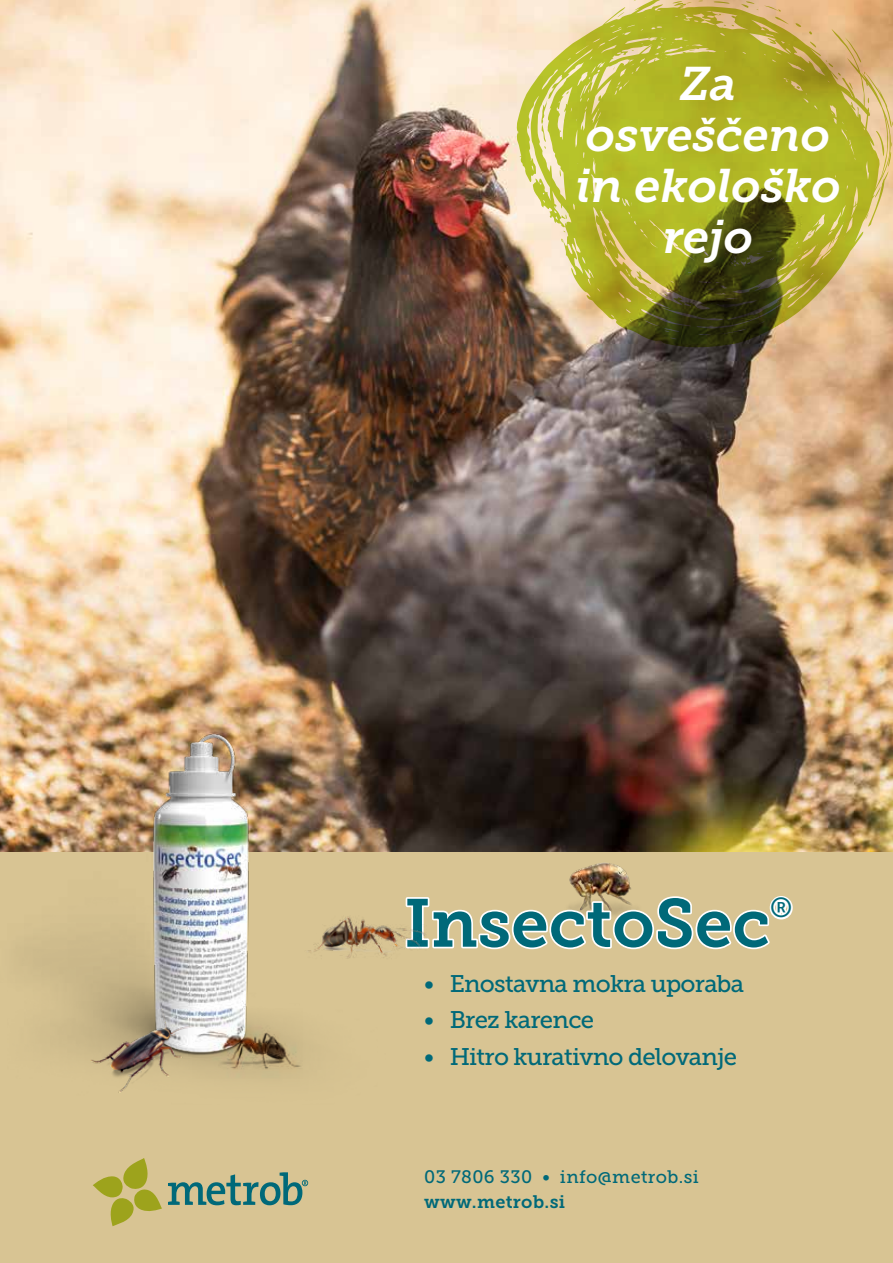
<style>
.page{position:relative;width:893px;height:1263px;background:#fff}
.page>*{position:absolute;margin:0;border:0;box-sizing:border-box;transform-origin:0 0}
.t1{font:67.5px "Museo Slab 700";color:#006979}
.t2{font:italic 46.8px/51.2px "Museo Slab 700";color:#fff;text-align:center}
.t3{font:27.6px "Museo Slab 500";color:#006979}
.t4{font:24px "Museo Slab 500";letter-spacing:-.03em;color:#006979}
.t5{font:18px "Museo Slab 500";letter-spacing:.02em;color:#006979}
.t6{font:18px "Museo Slab 700";letter-spacing:.02em;color:#006979}
</style>
<div class="page">
<img style="left:0;top:0;width:893px;height:852px">
<div style="left:0;top:852px;width:893px;height:411px;background:#d8c493"></div>
<img style="left:0;top:663px;width:421px;height:406px">
<img style="left:540px;top:826px;width:120px;height:68px">
<svg style="left:428px;top:894px;width:365px;height:56px"></svg>
<svg style="left:516px;top:0;width:375px;height:348px;background:#aea848"></svg>
<svg style="left:713px;top:1px;width:17px;height:3px"></svg>
<svg style="left:768px;top:38px;width:8px;height:6px"></svg>
<svg style="left:809px;top:42px;width:7px;height:6px"></svg>
<svg style="left:795px;top:23px;width:18px;height:12px"></svg>
<svg style="left:617px;top:12px;width:7px;height:6px"></svg>
<svg style="left:671px;top:1px;width:21px;height:6px"></svg>
<svg style="left:741px;top:1px;width:48px;height:28px"></svg>
<svg style="left:561px;top:214px;width:6px;height:6px"></svg>
<svg style="left:541px;top:99px;width:8px;height:50px"></svg>
<svg style="left:724px;top:25px;width:10px;height:2px"></svg>
<svg style="left:561px;top:226px;width:5px;height:17px"></svg>
<svg style="left:603px;top:245px;width:6px;height:9px"></svg>
<svg style="left:796px;top:86px;width:6px;height:3px"></svg>
<svg style="left:665px;top:291px;width:8px;height:5px"></svg>
<svg style="left:636px;top:271px;width:15px;height:13px"></svg>
<svg style="left:807px;top:232px;width:5px;height:5px"></svg>
<svg style="left:826px;top:37px;width:67px;height:190px;background:#cab85a"></svg>
<svg style="left:93px;top:1158px;width:69px;height:68px"></svg>
<svg style="left:168px;top:1172px;width:140px;height:33px"></svg>
<img style="left:203px;top:1009px;width:99px;height:69px">
<img style="left:89px;top:987px;width:114px;height:106px">
<img style="left:296px;top:890px;width:132px;height:87px">
<h2 class="t2" style="left:575px;top:59px;width:267px">Za osveščeno in ekološko rejo</h2>
<h1 class="t1" style="left:404px;top:885px;width:368px">InsectoSec</h1>
<p class="t3" style="left:770px;top:892px;width:24px">®</p>
<p class="t4" style="left:424px;top:970px;width:321px">• Enostavna mokra uporaba</p>
<p class="t4" style="left:424px;top:1006px;width:172px">• Brez karence</p>
<p class="t4" style="left:424px;top:1043px;width:314px">• Hitro kurativno delovanje</p>
<p class="t5" style="left:424px;top:1167px;width:276px">03 7806 330 • info@metrob.si</p>
<p class="t6" style="left:424px;top:1191px;width:143px">www.metrob.si</p>
</div>
